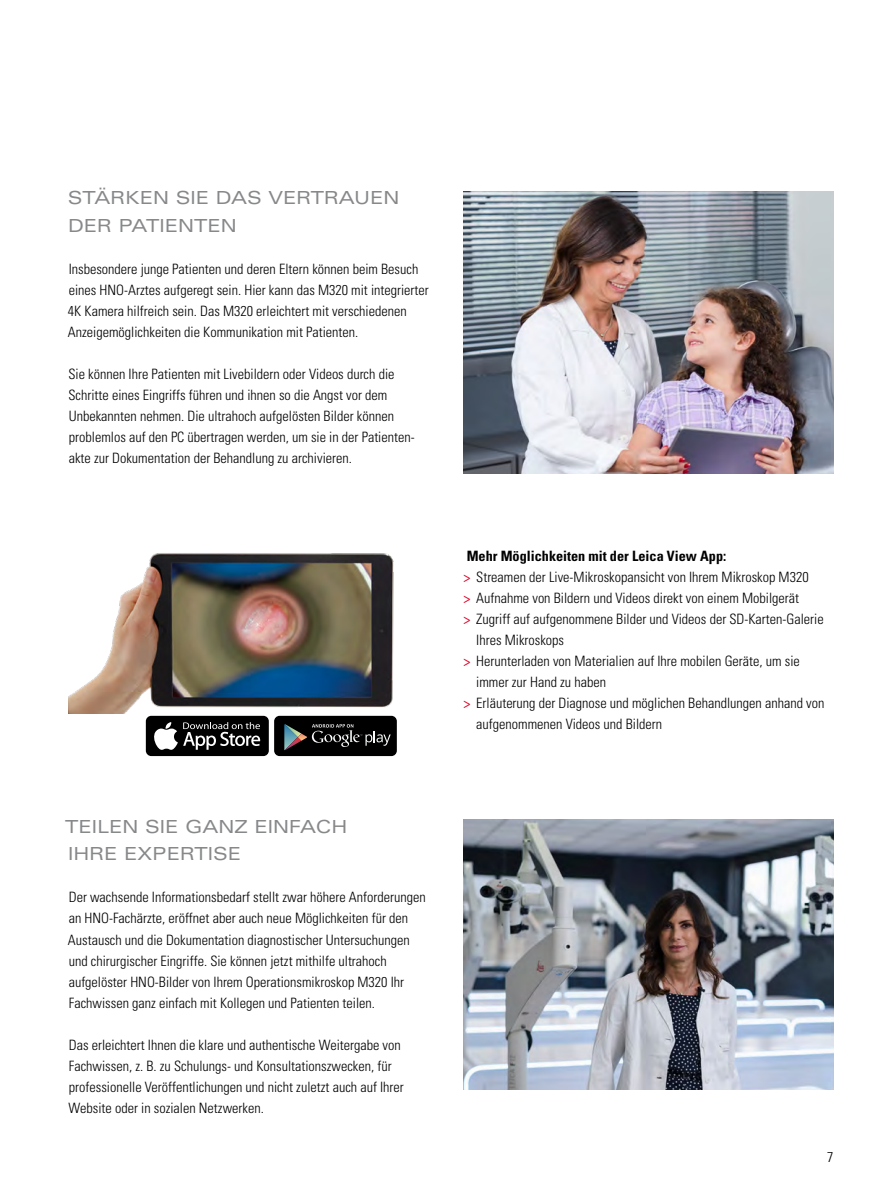
<style>
.page{position:relative;width:893px;height:1191px;background:#fff}
.page>*{position:absolute;margin:0;border:0;box-sizing:border-box;transform-origin:0 0}
.t1{font:expanded 18px/27.8px "Univers LT Std";color:#87888a}
.t2{font:300 condensed 14.25px/21px "Univers LT Std";color:#000}
.t3{font:700 condensed 14.25px "Univers LT Std";color:#000}
.s1{font-weight:400;color:#e20026}
</style>
<div class="page">
<img style="left:463px;top:191px;width:370px;height:282px">
<img style="left:68px;top:553px;width:326px;height:160px">
<img style="left:463px;top:819px;width:370px;height:270px">
<div style="left:146px;top:716px;width:123px;height:40px;background:#000;border-radius:5px"></div>
<svg style="left:154px;top:722px;width:106px;height:28px"></svg>
<div style="left:274px;top:716px;width:123px;height:40px;background:#000;border-radius:5px"></div>
<svg style="left:284px;top:724px;width:107px;height:26px"></svg>
<p class="t1" style="left:68px;top:184px;width:333px">STÄRKEN SIE DAS VERTRAUEN<br>DER PATIENTEN</p>
<p class="t2" style="left:68px;top:259px;width:362px">Insbesondere junge Patienten und deren Eltern können beim Besuch eines HNO-Arztes aufgeregt sein. Hier kann das M320 mit integrierter 4K Kamera hilfreich sein. Das M320 erleichtert mit verschiedenen Anzeigemöglichkeiten die Kommunikation mit Patienten.</p>
<p class="t2" style="left:69px;top:364px;width:347px">Sie können Ihre Patienten mit Livebildern oder Videos durch die Schritte eines Eingriffs führen und ihnen so die Angst vor dem Unbekannten nehmen. Die ultrahoch aufgelösten Bilder können problemlos auf den PC übertragen werden, um sie in der Patienten&shy;akte zur Dokumentation der Behandlung zu archivieren.</p>
<p class="t1" style="left:65px;top:812px;width:284px">TEILEN SIE GANZ EINFACH<br>IHRE EXPERTISE</p>
<p class="t2" style="left:68px;top:887px;width:359px">Der wachsende Informationsbedarf stellt zwar höhere Anforderungen an HNO-Fachärzte, eröffnet aber auch neue Möglichkeiten für den Austausch und die Dokumentation diagnostischer Untersuchungen und chirurgischer Eingriffe. Sie können jetzt mithilfe ultrahoch aufgelöster HNO-Bilder von Ihrem Operationsmikroskop M320 Ihr Fachwissen ganz einfach mit Kollegen und Patienten teilen.</p>
<p class="t2" style="left:69px;top:1034px;width:337px">Das erleichtert Ihnen die klare und authentische Weitergabe von Fachwissen, z. B. zu Schulungs- und Konsultationszwecken, für professionelle Veröffentlichungen und nicht zuletzt auch auf Ihrer Website oder in sozialen Netzwerken.</p>
<p class="t3" style="left:467px;top:547px;width:261px">Mehr Möglichkeiten mit der Leica View App:</p>
<p class="t2" style="left:463px;top:566px;width:347px"><span class="s1">&gt;</span> Streamen der Live-Mikroskopansicht von Ihrem Mikroskop M320</p>
<p class="t2" style="left:463px;top:587px;width:337px"><span class="s1">&gt;</span> Aufnahme von Bildern und Videos direkt von einem Mobilgerät</p>
<p class="t2" style="left:463px;top:608px;width:362px"><span class="s1">&gt;</span> Zugriff auf aufgenommene Bilder und Videos der SD-Karten-Galerie</p>
<p class="t2" style="left:476px;top:629px;width:89px">Ihres Mikroskops</p>
<p class="t2" style="left:463px;top:650px;width:338px"><span class="s1">&gt;</span> Herunterladen von Materialien auf Ihre mobilen Geräte, um sie</p>
<p class="t2" style="left:476px;top:671px;width:131px">immer zur Hand zu haben</p>
<p class="t2" style="left:463px;top:692px;width:362px"><span class="s1">&gt;</span> Erläuterung der Diagnose und möglichen Behandlungen anhand von</p>
<p class="t2" style="left:476px;top:713px;width:187px">aufgenommenen Videos und Bildern</p>
<p class="t2" style="left:827px;top:1146px;width:8px">7</p>
</div>
